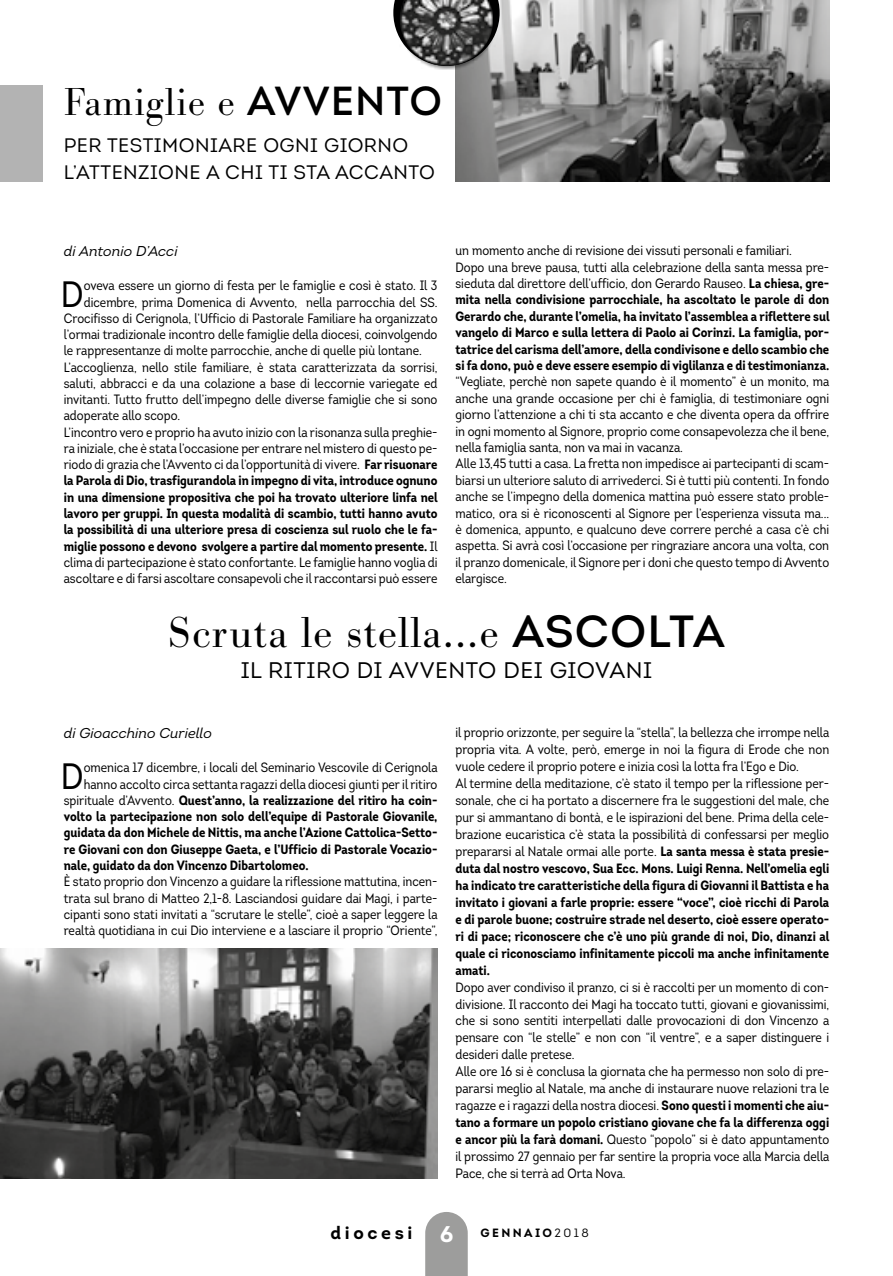
<style>
.page{position:relative;width:893px;height:1276px;background:#fff}
.page>*{position:absolute;margin:0;border:0;box-sizing:border-box;transform-origin:0 0}
.t1{font:300 45px "Bodoni Antiqua T";letter-spacing:.025em;color:#000}
.t2{font:300 40.5px "Bodoni Antiqua T";letter-spacing:.025em;color:#000}
.t3{font:36.6px "Intro Cond";color:#000}
.t4{font:22.5px "Intro";letter-spacing:.025em;color:#000}
.t5{font:19.5px/27.6px "Intro";letter-spacing:.025em;color:#000}
.t6{font:700 18px "Intro";letter-spacing:.2em;color:#000}
.t7{font:italic 14.25px "Intro";color:#000}
.t8{font:13.5px/17px "Intro Cond";color:#000}
.t9{font:700 13.5px/16.4px "Intro Cond";color:#000}
.t10{font:700 12px "Intro";letter-spacing:.2em;color:#000}
.s1{font-family:"Intro";font-weight:400}
.s2{font-weight:700}
.s3{font-weight:400}
.s4{font-size:22.5px;color:#fff}
</style>
<div class="page">
<img style="left:455px;top:0;width:374px;height:182px">
<svg style="left:393px;top:0;width:107px;height:66px"></svg>
<svg style="left:425px;top:1212px;width:43px;height:64px;background:#a4a4a4"></svg>
<div style="left:398px;top:0;width:99px;height:70px;background:#000;opacity:.5"></div>
<img style="left:400px;top:0;width:93px;height:66px">
<div style="left:0;top:85px;width:43px;height:97px;background:#b3b3b3"></div>
<img style="left:0;top:948px;width:437px;height:230px">
<h2 class="t2" style="left:64px;top:78px;width:380px">Famiglie e <span class="s1">AVVENTO</span></h2>
<h3 class="t5" style="left:64px;top:131px;width:373px">PER TESTIMONIARE OGNI GIORNO<br>L’ATTENZIONE A CHI TI STA ACCANTO</h3>
<p class="t7" style="left:64px;top:242px;width:115px">di Antonio D’Acci</p>
<h3 class="t3" style="left:61px;top:271px;width:24px">D</h3>
<p class="t8" style="left:84px;top:277px;width:355px">oveva essere un giorno di festa per le famiglie e così è stato. Il 3</p>
<p class="t8" style="left:84px;top:293px;width:355px">dicembre, prima Domenica di Avvento, nella parrocchia del SS.</p>
<p class="t8" style="left:64px;top:310px;width:375px">Crocifisso di Cerignola, l’Ufficio di Pastorale Familiare ha organizzato</p>
<p class="t8" style="left:64px;top:326px;width:375px">l’ormai tradizionale incontro delle famiglie della diocesi, coinvolgendo</p>
<p class="t8" style="left:64px;top:342px;width:359px">le rappresentanze di molte parrocchie, anche di quelle più lontane.</p>
<p class="t8" style="left:64px;top:358px;width:375px">L’accoglienza, nello stile familiare, è stata caratterizzata da sorrisi,</p>
<p class="t8" style="left:64px;top:375px;width:375px">saluti, abbracci e da una colazione a base di leccornie variegate ed</p>
<p class="t8" style="left:64px;top:391px;width:375px">invitanti. Tutto frutto dell’impegno delle diverse famiglie che si sono</p>
<p class="t8" style="left:64px;top:407px;width:118px">adoperate allo scopo.</p>
<p class="t8" style="left:64px;top:423px;width:375px">L’incontro vero e proprio ha avuto inizio con la risonanza sulla preghie-</p>
<p class="t8" style="left:64px;top:440px;width:375px">ra iniziale, che è stata l’occasione per entrare nel mistero di questo pe-</p>
<p class="t8" style="left:64px;top:456px;width:375px">riodo di grazia che l’Avvento ci da l’opportunità di vivere. <span class="s2">Far risuonare</span></p>
<p class="t9" style="left:64px;top:472px;width:375px">la Parola di Dio, trasfigurandola in impegno di vita, introduce ognuno</p>
<p class="t9" style="left:64px;top:489px;width:375px">in una dimensione propositiva che poi ha trovato ulteriore linfa nel</p>
<p class="t9" style="left:64px;top:505px;width:375px">lavoro per gruppi. In questa modalità di scambio, tutti hanno avuto</p>
<p class="t9" style="left:64px;top:521px;width:375px">la possibilità di una ulteriore presa di coscienza sul ruolo che le fa-</p>
<p class="t9" style="left:64px;top:537px;width:375px">miglie possono e devono svolgere a partire dal momento presente. <span class="s3">Il</span></p>
<p class="t8" style="left:64px;top:554px;width:375px">clima di partecipazione è stato confortante. Le famiglie hanno voglia di</p>
<p class="t8" style="left:64px;top:570px;width:375px">ascoltare e di farsi ascoltare consapevoli che il raccontarsi può essere</p>
<p class="t9" style="left:455px;top:242px;width:375px"><span class="s3">un momento anche di revisione dei vissuti personali e familiari.<br>Dopo una breve pausa, tutti alla celebrazione della santa messa pre&shy;sieduta dal direttore dell’ufficio, don Gerardo Rauseo.</span> La chiesa, gre&shy;mita nella condivisione parrocchiale, ha ascoltato le parole di don Gerardo che, durante l’omelia, ha invitato l’assemblea a riflettere sul vangelo di Marco e sulla lettera di Paolo ai Corinzi. La famiglia, por&shy;tatrice del carisma dell’amore, della condivisone e dello scambio che si fa dono, può e deve essere esempio di viglilanza e di testimonianza.</p>
<p class="t8" style="left:455px;top:373px;width:375px;line-height:16.4px">“Vegliate, perchè non sapete quando è il momento” è un monito, ma anche una grande occasione per chi è famiglia, di testimoniare ogni giorno l’attenzione a chi ti sta accanto e che diventa opera da offrire in ogni momento al Signore, proprio come consapevolezza che il bene, nella famiglia santa, non va mai in vacanza.<br>Alle 13,45 tutti a casa. La fretta non impedisce ai partecipanti di scam&shy;biarsi un ulteriore saluto di arrivederci. Si è tutti più contenti. In fondo anche se l’impegno della domenica mattina può essere stato proble&shy;matico, ora si è riconoscenti al Signore per l’esperienza vissuta ma... è domenica, appunto, e qualcuno deve correre perché a casa c’è chi aspetta. Si avrà così l’occasione per ringraziare ancora una volta, con il pranzo domenicale, il Signore per i doni che questo tempo di Avvento elargisce.</p>
<h1 class="t1" style="left:168px;top:606px;width:558px">Scruta le stella...e <span class="s1">ASCOLTA</span></h1>
<h3 class="t4" style="left:241px;top:657px;width:413px">IL RITIRO DI AVVENTO DEI GIOVANI</h3>
<p class="t7" style="left:64px;top:724px;width:150px">di Gioacchino Curiello</p>
<h3 class="t3" style="left:61px;top:753px;width:24px">D</h3>
<p class="t8" style="left:84px;top:759px;width:355px">omenica 17 dicembre, i locali del Seminario Vescovile di Cerignola</p>
<p class="t8" style="left:84px;top:775px;width:355px">hanno accolto circa settanta ragazzi della diocesi giunti per il ritiro</p>
<p class="t9" style="left:64px;top:792px;width:375px"><span class="s3">spirituale d’Avvento.</span> Quest’anno, la realizzazione del ritiro ha coin-</p>
<p class="t9" style="left:64px;top:808px;width:375px">volto la partecipazione non solo dell’equipe di Pastorale Giovanile,</p>
<p class="t9" style="left:64px;top:824px;width:375px">guidata da don Michele de Nittis, ma anche l’Azione Cattolica-Setto-</p>
<p class="t9" style="left:64px;top:840px;width:375px">re Giovani con don Giuseppe Gaeta, e l’Ufficio di Pastorale Vocazio-</p>
<p class="t9" style="left:64px;top:857px;width:246px">nale, guidato da don Vincenzo Dibartolomeo.</p>
<p class="t8" style="left:64px;top:873px;width:375px;line-height:16.4px;text-align:justify">È stato proprio don Vincenzo a guidare la riflessione mattutina, incen&shy;trata sul brano di Matteo 2,1-8. Lasciandosi guidare dai Magi, i parte&shy;cipanti sono stati invitati a “scrutare le stelle”, cioè a saper leggere la realtà quotidiana in cui Dio interviene e a lasciare il proprio “Oriente”,</p>
<p class="t8" style="left:455px;top:724px;width:375px">il proprio orizzonte, per seguire la “stella”, la bellezza che irrompe nella propria vita. A volte, però, emerge in noi la figura di Erode che non vuole cedere il proprio potere e inizia così la lotta fra l’Ego e Dio.<br>Al termine della meditazione, c’è stato il tempo per la riflessione per&shy;sonale, che ci ha portato a discernere fra le suggestioni del male, che pur si ammantano di bontà, e le ispirazioni del bene. Prima della cele&shy;brazione eucaristica c’è stata la possibilità di confessarsi per meglio prepararsi al Natale ormai alle porte. <span class="s2">La santa messa è stata presie&shy;duta dal nostro vescovo, Sua Ecc. Mons. Luigi Renna. Nell’omelia egli ha indicato tre caratteristiche della figura di Giovanni il Battista e ha invitato i giovani a farle proprie: essere “voce”, cioè ricchi di Parola e di parole buone; costruire strade nel deserto, cioè essere operato&shy;ri di pace; riconoscere che c’è uno più grande di noi, Dio, dinanzi al quale ci riconosciamo infinitamente piccoli ma anche infinitamente amati.</span></p>
<p class="t8" style="left:455px;top:978px;width:375px">Dopo aver condiviso il pranzo, ci si è raccolti per un momento di con&shy;divisione. Il racconto dei Magi ha toccato tutti, giovani e giovanissimi, che si sono sentiti interpellati dalle provocazioni di don Vincenzo a pensare con “le stelle” e non con “il ventre”, e a saper distinguere i desideri dalle pretese.<br>Alle ore 16 si è conclusa la giornata che ha permesso non solo di pre&shy;pararsi meglio al Natale, ma anche di instaurare nuove relazioni tra le ragazze e i ragazzi della nostra diocesi. <span class="s2">Sono questi i momenti che aiu&shy;tano a formare un popolo cristiano giovane che fa la differenza oggi e ancor più la farà domani.</span> Questo “popolo” si è dato appuntamento il prossimo 27 gennaio per far sentire la propria voce alla Marcia della Pace, che si terrà ad Orta Nova.</p>
<h3 class="t6" style="left:330px;top:1221px;width:84px">diocesi</h3>
<p class="t10" style="left:440px;top:1225px;width:151px"><span class="s4">6</span> GENNAIO<span class="s3">2018</span></p>
</div>
